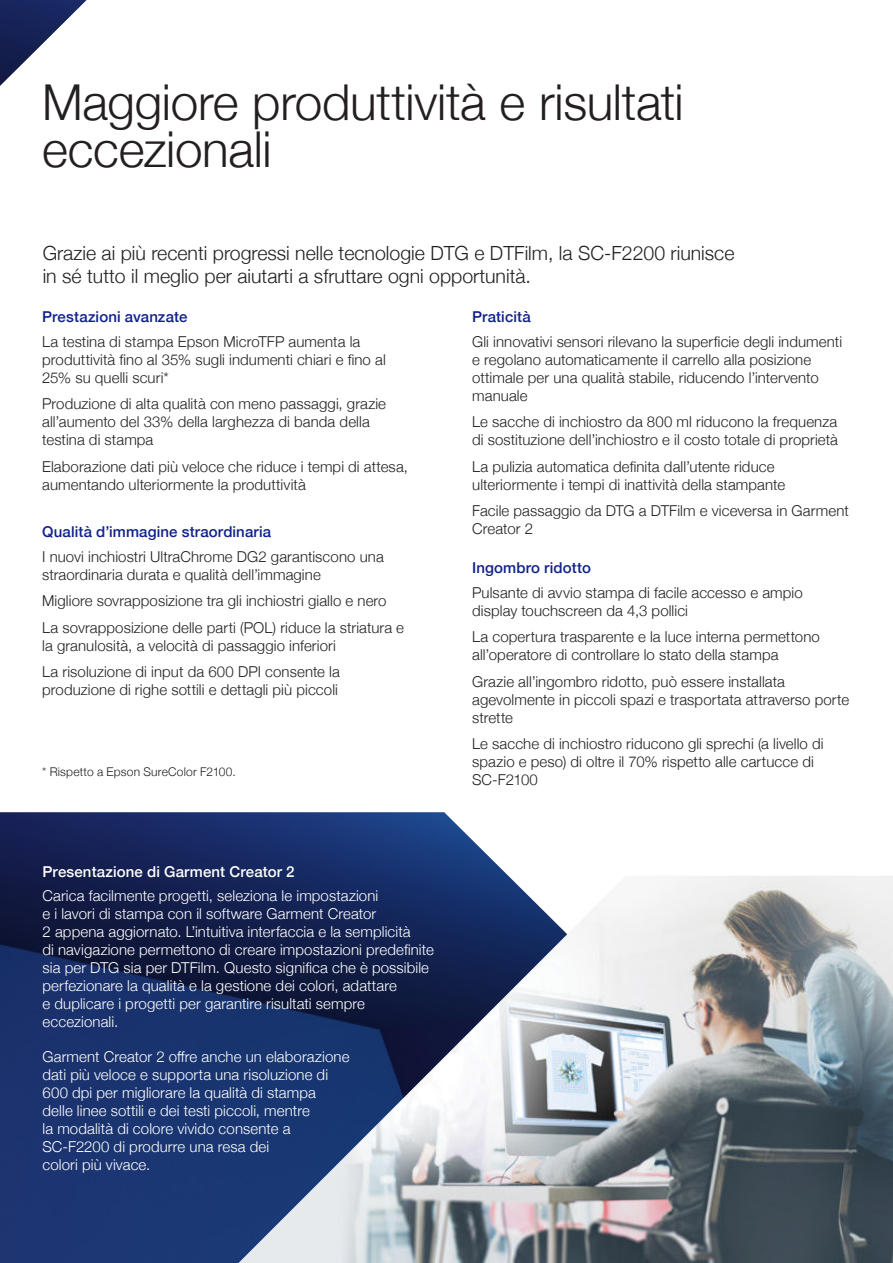
<style>
.page{position:relative;width:893px;height:1263px;background:#fff}
.page>*{position:absolute;margin:0;border:0;box-sizing:border-box;transform-origin:0 0}
.t1{font:300 49.5px/46.5px "Helvetica Neue";letter-spacing:-.005em;color:#231f20}
.t2{font:300 19.5px/22.5px "Helvetica Neue";color:#231f20}
.t3{font:300 15px/18px "Helvetica Neue";letter-spacing:.005em;color:#231f20}
.t4{font:300 15px/18px "Helvetica Neue";letter-spacing:.005em;color:#fff}
.t5{font:500 15px "Helvetica Neue";letter-spacing:.01em;color:#10218b}
.t6{font:500 15px "Helvetica Neue";letter-spacing:.01em;color:#fff}
.t7{font:300 12px "Helvetica Neue";letter-spacing:.015em;color:#231f20}
</style>
<div class="page">
<img style="left:0;top:0;width:86px;height:86px">
<img style="left:0;top:812px;width:509px;height:451px">
<img style="left:238px;top:876px;width:655px;height:387px">
<h1 class="t1" style="left:42px;top:84px;width:643px">Maggiore produttività e risultati eccezionali</h1>
<h2 class="t2" style="left:43px;top:241px;width:693px">Grazie ai più recenti progressi nelle tecnologie DTG e DTFilm, la SC-F2200 riunisce in sé tutto il meglio per aiutarti a sfruttare ogni opportunità.</h2>
<p class="t5" style="left:472px;top:311px;width:60px">Praticità</p>
<p class="t3" style="left:472px;top:331px;width:371px">Gli innovativi sensori rilevano la superficie degli indumenti e regolano automaticamente il carrello alla posizione ottimale per una qualità stabile, riducendo l’intervento manuale</p>
<p class="t3" style="left:472px;top:414px;width:367px">Le sacche di inchiostro da 800 ml riducono la frequenza di sostituzione dell’inchiostro e il costo totale di proprietà</p>
<p class="t3" style="left:472px;top:456px;width:314px">La pulizia automatica definita dall’utente riduce ulteriormente i tempi di inattività della stampante</p>
<p class="t3" style="left:472px;top:503px;width:378px">Facile passaggio da DTG a DTFilm e viceversa in Garment<br>Creator 2</p>
<p class="t5" style="left:472px;top:562px;width:120px">Ingombro ridotto</p>
<p class="t3" style="left:472px;top:585px;width:332px">Pulsante di avvio stampa di facile accesso e ampio display touchscreen da 4,3 pollici</p>
<p class="t3" style="left:472px;top:629px;width:349px">La copertura trasparente e la luce interna permettono all’operatore di controllare lo stato della stampa</p>
<p class="t3" style="left:472px;top:674px;width:379px">Grazie all’ingombro ridotto, può essere installata agevolmente in piccoli spazi e trasportata attraverso porte strette</p>
<p class="t3" style="left:472px;top:736px;width:353px">Le sacche di inchiostro riducono gli sprechi (a livello di spazio e peso) di oltre il 70% rispetto alle cartucce di<br>SC-F2100</p>
<p class="t5" style="left:42px;top:311px;width:147px">Prestazioni avanzate</p>
<p class="t3" style="left:42px;top:334px;width:345px">La testina di stampa Epson MicroTFP aumenta la produttività fino al 35% sugli indumenti chiari e fino al<br>25% su quelli scuri*</p>
<p class="t3" style="left:42px;top:396px;width:345px">Produzione di alta qualità con meno passaggi, grazie all’aumento del 33% della larghezza di banda della testina di stampa</p>
<p class="t3" style="left:42px;top:456px;width:367px">Elaborazione dati più veloce che riduce i tempi di attesa, aumentando ulteriormente la produttività</p>
<p class="t5" style="left:42px;top:526px;width:231px">Qualità d’immagine straordinaria</p>
<p class="t3" style="left:42px;top:549px;width:343px">I nuovi inchiostri UltraChrome DG2 garantiscono una straordinaria durata e qualità dell’immagine</p>
<p class="t3" style="left:42px;top:589px;width:363px;line-height:26.5px">Migliore sovrapposizione tra gli inchiostri giallo e nero<br>La sovrapposizione delle parti (POL) riduce la striatura e</p>
<p class="t3" style="left:42px;top:633px;width:299px;line-height:26.5px">la granulosità, a velocità di passaggio inferiori<br>La risoluzione di input da 600 DPI consente la</p>
<p class="t3" style="left:42px;top:680px;width:297px">produzione di righe sottili e dettagli più piccoli</p>
<p class="t7" style="left:42px;top:767px;width:195px">* Rispetto a Epson SureColor F2100.</p>
<p class="t6" style="left:43px;top:866px;width:254px">Presentazione di Garment Creator 2</p>
<p class="t4" style="left:43px;top:888px;width:393px">Carica facilmente progetti, seleziona le impostazioni<br>e i lavori di stampa con il software Garment Creator<br>2 appena aggiornato. L’intuitiva interfaccia e la semplicità<br>di navigazione permettono di creare impostazioni predefinite sia per DTG sia per DTFilm. Questo significa che è possibile perfezionare la qualità e la gestione dei colori, adattare<br>e duplicare i progetti per garantire risultati sempre eccezionali.</p>
<p class="t4" style="left:43px;top:1047px;width:308px">Garment Creator 2 offre anche un elaborazione dati più veloce e supporta una risoluzione di 600 dpi per migliorare la qualità di stampa delle linee sottili e dei testi piccoli, mentre<br>la modalità di colore vivido consente a SC-F2200 di produrre una resa dei<br>colori più vivace.</p>
</div>
